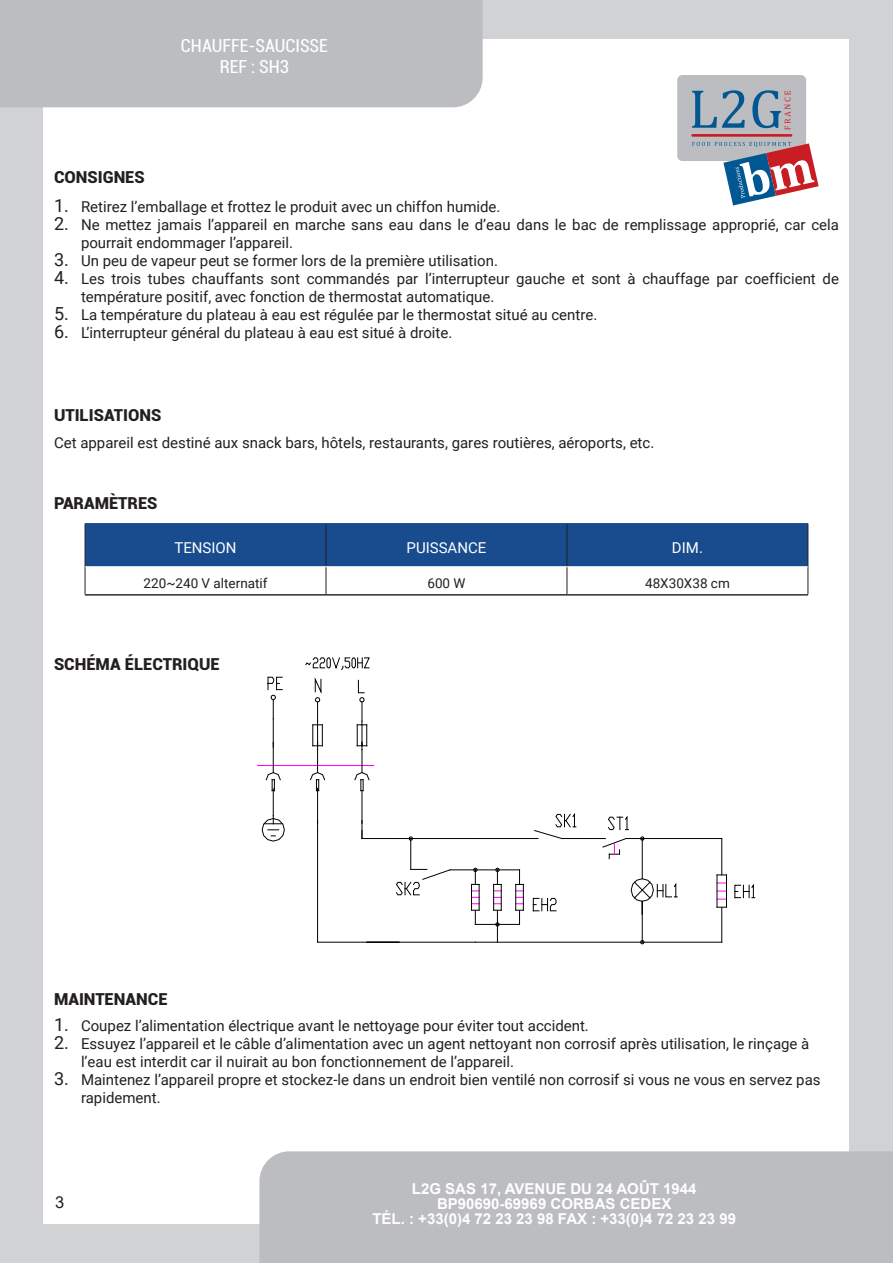
<style>
.page{position:relative;width:893px;height:1263px;background:#d1d2d4}
.page>*{position:absolute;margin:0;border:0;box-sizing:border-box;transform-origin:0 0}
.t1{font:condensed 18px/21px "Roboto";color:#fff;text-align:center}
.paragraphe{font:900 16.5px "Roboto";color:#231f20}
.t2{font:16.5px "Arial";color:#231f20}
.paragraphe-2{font:15px/18px "Roboto";color:#231f20}
.t3{font:700 15px/15px "Arial";color:#fff;text-align:center}
.paragraphe-3{font:15px "Roboto";color:#fff}
.paragraphe-4{font:13.5px "Roboto";color:#231f20}
.s1{font-size:18px}
</style>
<div class="page">
<div style="left:44px;top:39px;width:805px;height:1185px;background:#fff"></div>
<div style="left:0;top:0;width:483px;height:107px;background:#bcbdc0"></div>
<div style="left:259px;top:1151px;width:634px;height:112px;background:#bcbdc0"></div>
<div style="left:677px;top:75px;width:129px;height:86px;background:#bcbdc0;border-radius:5px"></div>
<svg style="left:692px;top:90px;width:53px;height:38px"></svg>
<svg style="left:752px;top:90px;width:38px;height:40px"></svg>
<hr style="left:691px;top:134px;width:101px;height:3px;background:#c81d23">
<svg style="left:692px;top:142px;width:127px;height:63px"></svg>
<svg style="left:85px;top:524px;width:724px;height:71px"></svg>
<hr style="left:85px;top:594px;width:241px;height:1px;background:#231f20">
<hr style="left:326px;top:594px;width:241px;height:1px;background:#231f20">
<hr style="left:567px;top:594px;width:241px;height:1px;background:#231f20">
<hr style="left:85px;top:523px;width:241px;height:1px;background:#184c8f">
<hr style="left:326px;top:523px;width:241px;height:1px;background:#184c8f">
<hr style="left:567px;top:523px;width:241px;height:1px;background:#184c8f">
<hr style="left:85px;top:524px;width:1px;height:43px;background:#231f20">
<hr style="left:85px;top:566px;width:241px;height:1px;background:#fff">
<hr style="left:326px;top:566px;width:241px;height:1px;background:#fff">
<hr style="left:567px;top:566px;width:241px;height:1px;background:#fff">
<hr style="left:317px;top:830px;width:1px;height:112px;background:#000">
<svg style="left:362px;top:823px;width:1px;height:15px"></svg>
<hr style="left:475px;top:942px;width:247px;height:1px;background:#000">
<hr style="left:367px;top:942px;width:108px;height:1px;background:#000">
<hr style="left:318px;top:942px;width:81px;height:1px;background:#000">
<hr style="left:399px;top:838px;width:76px;height:1px;background:#000">
<hr style="left:362px;top:838px;width:37px;height:1px;background:#000">
<hr style="left:475px;top:838px;width:63px;height:1px;background:#000">
<hr style="left:721px;top:908px;width:1px;height:34px;background:#000">
<hr style="left:642px;top:901px;width:1px;height:41px;background:#000">
<svg style="left:640px;top:940px;width:5px;height:5px"></svg>
<hr style="left:721px;top:838px;width:1px;height:37px;background:#000">
<hr style="left:642px;top:838px;width:80px;height:1px;background:#000">
<hr style="left:642px;top:838px;width:1px;height:41px;background:#000">
<svg style="left:734px;top:884px;width:21px;height:14px"></svg>
<hr style="left:726px;top:875px;width:1px;height:32px;background:#000">
<hr style="left:717px;top:875px;width:1px;height:32px;background:#000">
<svg style="left:630px;top:878px;width:47px;height:36px"></svg>
<hr style="left:258px;top:765px;width:116px;height:1px;background:#f0f">
<svg style="left:261px;top:676px;width:24px;height:166px"></svg>
<hr style="left:317px;top:788px;width:1px;height:35px;background:#000">
<hr style="left:362px;top:791px;width:1px;height:32px;background:#000">
<svg style="left:534px;top:814px;width:111px;height:45px"></svg>
<svg style="left:305px;top:657px;width:65px;height:13px"></svg>
<svg style="left:354px;top:680px;width:16px;height:111px"></svg>
<svg style="left:310px;top:679px;width:15px;height:112px"></svg>
<hr style="left:475px;top:870px;width:44px;height:1px;background:#000">
<svg style="left:533px;top:898px;width:24px;height:13px"></svg>
<svg style="left:515px;top:870px;width:9px;height:54px"></svg>
<hr style="left:497px;top:910px;width:1px;height:32px;background:#000">
<hr style="left:475px;top:924px;width:44px;height:1px;background:#000">
<hr style="left:410px;top:838px;width:1px;height:31px;background:#000">
<svg style="left:408px;top:836px;width:5px;height:5px"></svg>
<svg style="left:396px;top:867px;width:84px;height:57px"></svg>
<svg style="left:493px;top:867px;width:9px;height:44px"></svg>
<svg style="left:495px;top:922px;width:5px;height:5px"></svg>
<p class="t1" style="left:181px;top:35px;width:148px">CHAUFFE-SAUCISSE<br>REF : SH3</p>
<p class="paragraphe" style="left:54px;top:165px;width:92px">CONSIGNES</p>
<p class="paragraphe-2" style="left:54px;top:197px;width:448px"><span class="s1">1.</span> Retirez l’emballage et frottez le produit avec un chiffon humide.</p>
<p class="paragraphe-2" style="left:81px;top:215px;width:759px;text-indent:-27px"><span class="s1">2.</span> Ne mettez jamais l’appareil en marche sans eau dans le d’eau dans le bac de remplissage approprié, car cela pourrait endommager l’appareil.</p>
<p class="paragraphe-2" style="left:54px;top:251px;width:445px"><span class="s1">3.</span> Un peu de vapeur peut se former lors de la première utilisation.</p>
<p class="paragraphe-2" style="left:81px;top:269px;width:759px;text-indent:-27px"><span class="s1">4.</span> Les trois tubes chauffants sont commandés par l’interrupteur gauche et sont à chauffage par coefficient de température positif, avec fonction de thermostat automatique.</p>
<p class="paragraphe-2" style="left:54px;top:305px;width:545px"><span class="s1">5.</span> La température du plateau à eau est régulée par le thermostat situé au centre.</p>
<p class="paragraphe-2" style="left:54px;top:323px;width:400px"><span class="s1">6.</span> L’interrupteur général du plateau à eau est situé à droite.</p>
<p class="paragraphe" style="left:54px;top:403px;width:109px">UTILISATIONS</p>
<p class="paragraphe-2" style="left:54px;top:433px;width:602px">Cet appareil est destiné aux snack bars, hôtels, restaurants, gares routières, aéroports, etc.</p>
<p class="paragraphe" style="left:54px;top:492px;width:105px">PARAMÈTRES</p>
<p class="paragraphe-3" style="left:174px;top:537px;width:64px">TENSION</p>
<p class="paragraphe-3" style="left:407px;top:537px;width:81px">PUISSANCE</p>
<p class="paragraphe-3" style="left:672px;top:537px;width:32px">DIM.</p>
<p class="paragraphe-4" style="left:144px;top:574px;width:125px">220~240 V alternatif</p>
<p class="paragraphe-4" style="left:427px;top:574px;width:40px">600 W</p>
<p class="paragraphe-4" style="left:645px;top:574px;width:86px">48X30X38 cm</p>
<p class="paragraphe" style="left:54px;top:653px;width:167px">SCHÉMA ÉLECTRIQUE</p>
<p class="paragraphe" style="left:54px;top:987px;width:115px">MAINTENANCE</p>
<p class="paragraphe-2" style="left:54px;top:1016px;width:536px"><span class="s1">1.</span> Coupez l’alimentation électrique avant le nettoyage pour éviter tout accident.</p>
<p class="paragraphe-2" style="left:81px;top:1034px;width:730px;text-indent:-27px"><span class="s1">2.</span> Essuyez l’appareil et le câble d’alimentation avec un agent nettoyant non corrosif après utilisation, le rinçage à l’eau est interdit car il nuirait au bon fonctionnement de l’appareil.</p>
<p class="paragraphe-2" style="left:81px;top:1070px;width:741px;text-indent:-27px"><span class="s1">3.</span> Maintenez l’appareil propre et stockez-le dans un endroit bien ventilé non corrosif si vous ne vous en servez pas rapidement.</p>
<p class="t2" style="left:55px;top:1191px;width:11px">3</p>
<p class="t3" style="left:372px;top:1181px;width:365px">L2G SAS 17, AVENUE DU 24 AOÛT 1944<br>BP90690-69969 CORBAS CEDEX<br>TÉL. : +33(0)4 72 23 23 98 FAX : +33(0)4 72 23 23 99</p>
</div>
